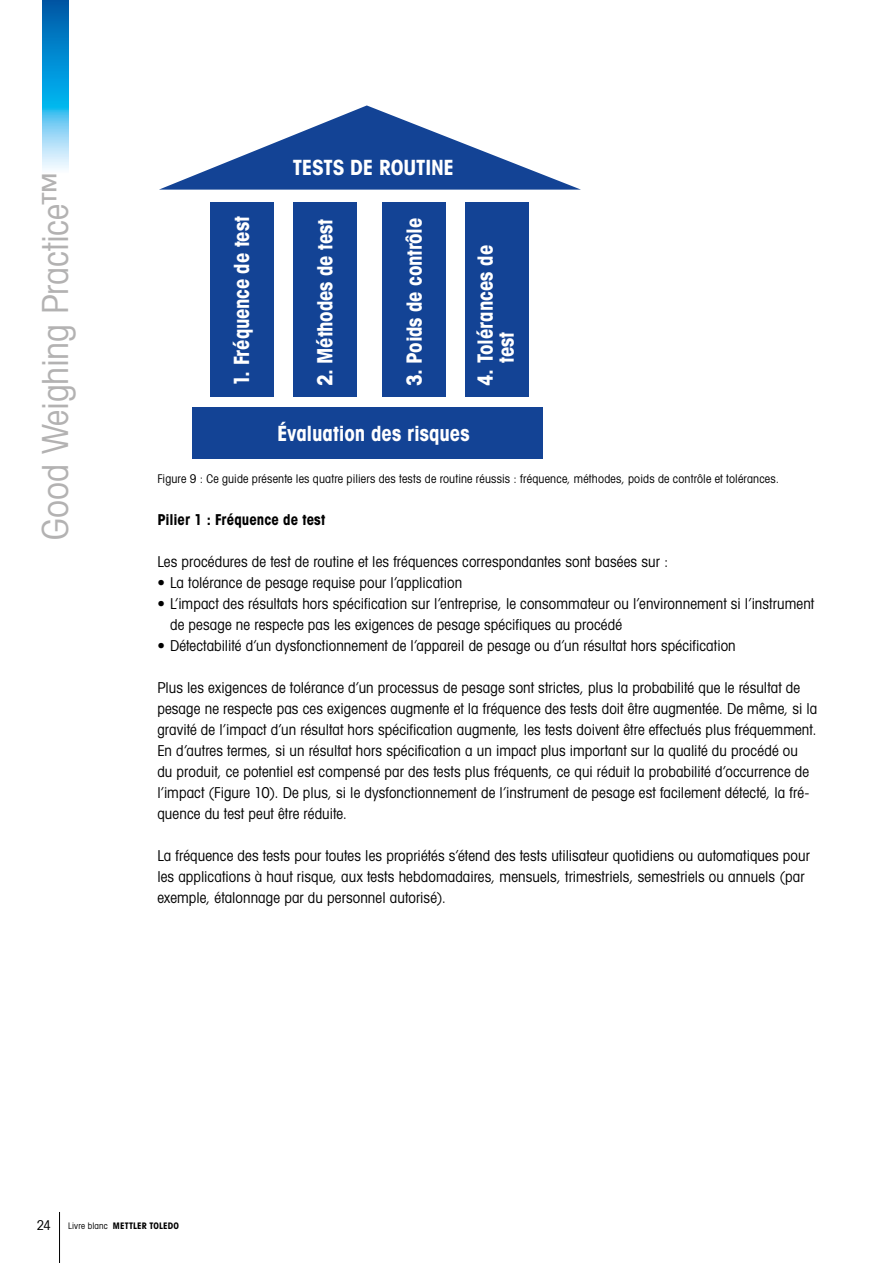
<style>
.page{position:relative;width:893px;height:1263px;background:#fff}
.page>*{position:absolute;margin:0;border:0;box-sizing:border-box;transform-origin:0 0}
.t1{font:36px "Avant Gardefor MT Bk";letter-spacing:-.01em;color:#b3b2b2}
.t2{font:21px/21px "Avant Gardefor MT Bd";letter-spacing:-.01em;color:#fff}
.t3{font:15px/21px "Avant Gardefor MT Bk";letter-spacing:.005em;color:#000}
.t4{font:15px "Avant Gardefor MT Bd";letter-spacing:.005em;color:#000}
.t5{font:13.5px "Avant Gardefor MT Bk";color:#000}
.t6{font:12px "Avant Gardefor MT Bk";letter-spacing:.015em;color:#000}
.t7{font:9px "Avant Gardefor MT Bd";letter-spacing:.015em;color:#000}
.s1{font-family:"Avant Gardefor MT Bk"}
</style>
<div class="page">
<svg style="left:159px;top:105px;width:422px;height:85px"></svg>
<div style="left:192px;top:407px;width:350px;height:51px;background:#134395"></div>
<div style="left:210px;top:203px;width:64px;height:194px;background:#134395"></div>
<div style="left:293px;top:203px;width:64px;height:194px;background:#134395"></div>
<div style="left:382px;top:203px;width:64px;height:194px;background:#134395"></div>
<div style="left:465px;top:203px;width:64px;height:194px;background:#134395"></div>
<hr style="left:59px;top:1212px;width:1px;height:51px;background:#000">
<svg style="left:43px;top:0;width:25px;height:170px"></svg>
<h1 class="t1" style="left:33px;top:540px;width:371px;rotate:-90deg">Good Weighing Practice™</h1>
<h2 class="t2" style="left:293px;top:156px;width:163px">TESTS DE ROUTINE</h2>
<h2 class="t2" style="left:231px;top:386px;width:171px;rotate:-90deg">1. Fréquence de test</h2>
<h2 class="t2" style="left:314px;top:386px;width:169px;rotate:-90deg">2. Méthodes de test</h2>
<h2 class="t2" style="left:403px;top:386px;width:170px;rotate:-90deg">3. Poids de contrôle</h2>
<h2 class="t2" style="left:474px;top:363px;width:120px;text-indent:-23px;rotate:-90deg">4. Tolérances de test</h2>
<h2 class="t2" style="left:277px;top:423px;width:194px">Évaluation des risques</h2>
<p class="t6" style="left:157px;top:471px;width:623px">Figure 9 : Ce guide présente les quatre piliers des tests de routine réussis : fréquence, méthodes, poids de contrôle et tolérances.</p>
<p class="t4" style="left:157px;top:510px;width:169px">Pilier 1 : Fréquence de test</p>
<p class="t3" style="left:157px;top:550px;width:512px">Les procédures de test de routine et les fréquences correspondantes sont basées sur :</p>
<p class="t3" style="left:157px;top:571px;width:306px">• La tolérance de pesage requise pour l’application</p>
<p class="t3" style="left:170px;top:592px;width:646px;text-indent:-13px">• L’impact des résultats hors spécification sur l’entreprise, le consommateur ou l’environnement si l’instrument de pesage ne respecte pas les exigences de pesage spécifiques au procédé</p>
<p class="t3" style="left:157px;top:634px;width:580px">• Détectabilité d’un dysfonctionnement de l’appareil de pesage ou d’un résultat hors spécification</p>
<p class="t3" style="left:157px;top:676px;width:662px">Plus les exigences de tolérance d’un processus de pesage sont strictes, plus la probabilité que le résultat de pesage ne respecte pas ces exigences augmente et la fréquence des tests doit être augmentée. De même, si la gravité de l’impact d’un résultat hors spécification augmente, les tests doivent être effectués plus fréquemment.<br>En d’autres termes, si un résultat hors spécification a un impact plus important sur la qualité du procédé ou<br>du produit, ce potentiel est compensé par des tests plus fréquents, ce qui réduit la probabilité d’occurrence de l’impact (Figure 10). De plus, si le dysfonctionnement de l’instrument de pesage est facilement détecté, la fré&shy;quence du test peut être réduite.</p>
<p class="t3" style="left:157px;top:844px;width:654px">La fréquence des tests pour toutes les propriétés s’étend des tests utilisateur quotidiens ou automatiques pour les applications à haut risque, aux tests hebdomadaires, mensuels, trimestriels, semestriels ou annuels (par exemple, étalonnage par du personnel autorisé).</p>
<p class="t5" style="left:37px;top:1217px;width:16px">24</p>
<p class="t7" style="left:68px;top:1219px;width:113px"><span class="s1">Livre blanc</span> METTLER TOLEDO</p>
</div>
